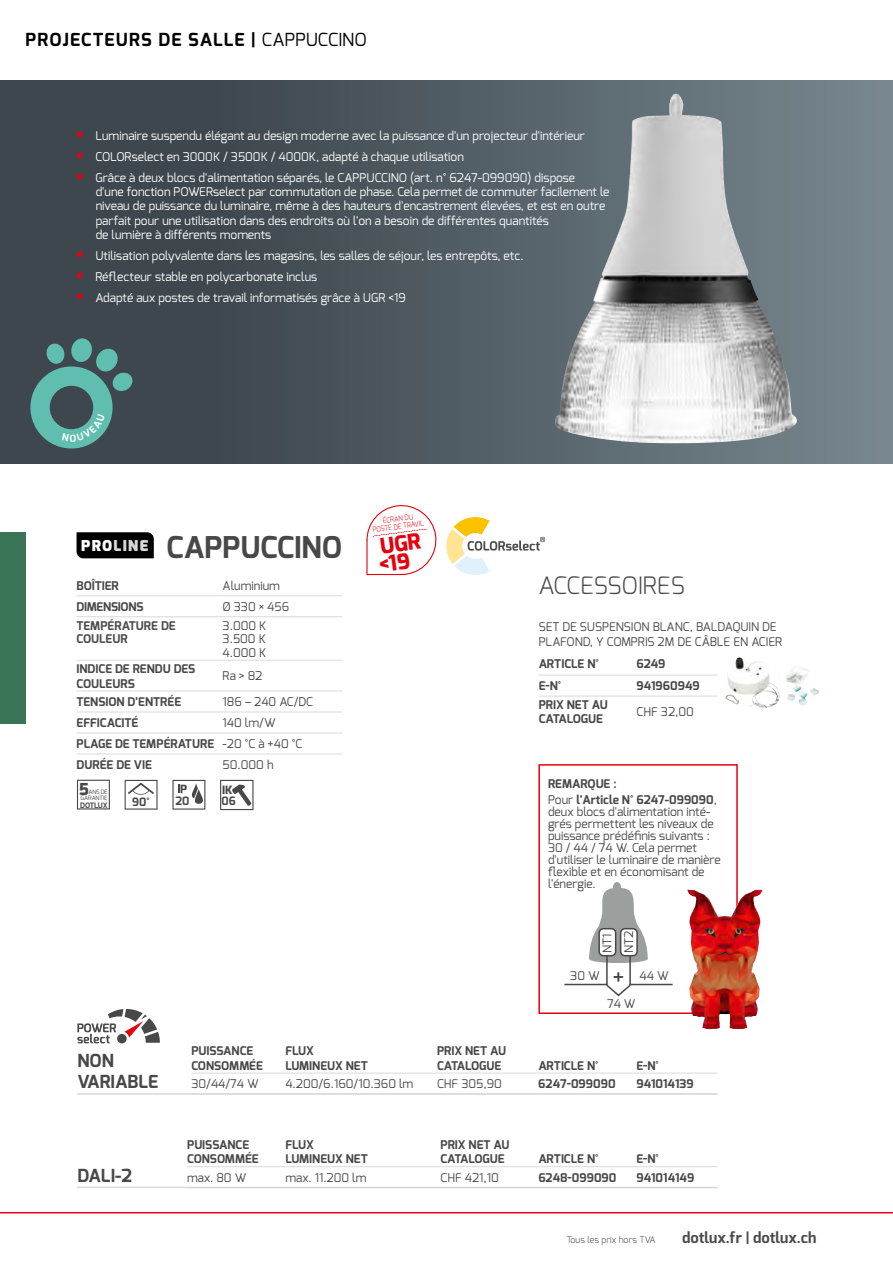
<style>
.page{position:relative;width:893px;height:1263px;background:#fff}
.page>*{position:absolute;margin:0;border:0;box-sizing:border-box;transform-origin:0 0}
.t1{font:700 30px "Exo";color:#474847}
.t2{font:300 24px "Exo";color:#474847}
.t3{font:500 22.5px "Exo";color:#474847}
.t4{font:800 21.6px/18.1px "Exo";color:#e7000e}
.t5{font:700 18px "Exo";letter-spacing:.06em;color:#000}
.t6{font:700 18px/21px "Exo";color:#474847}
.t7{font:800 16.5px "Exo";color:#474847}
.t8{font:700 15px "Exo";color:#4c4c4e}
.t9{font:12px/14.4px "Exo";color:#fff}
.t10{font:12px/12px "Exo";color:#474847}
.t11{font:700 12px/14.4px "Exo";color:#474847}
.t12{font:700 12px/13.5px "Exo";color:#4c4c4e}
.t13{font:700 12px "Exo";letter-spacing:-.02em;color:#474847}
.t14{font:700 11.55px "Exo";color:#474847}
.t15{font:800 11.55px "Exo";color:#474847}
.t16{font:300 9px "Exo";color:#474847}
.t17{font:700 7.5px "Exo";letter-spacing:-.015em;color:#474847}
.t18{font:300 7.2px/7.9px "Exo";color:#e7000e;text-align:center;scale:.91 1}
.t19{font:800 6.45px "Exo";color:#e7000e}
.t20{font:6px/6px "Exo";letter-spacing:-.01em;color:#474847;text-align:right}
.s1{font-weight:400}
.s2{font-weight:900;font-size:22.5px;color:#e7000e}
.s3{color:#4c4c4e}
</style>
<div class="page">
<hr style="left:0;top:1212px;width:893px;height:1px;background:#e7000e">
<svg style="left:172px;top:780px;width:33px;height:30px"></svg>
<svg style="left:125px;top:780px;width:33px;height:30px"></svg>
<div style="left:77px;top:532px;width:77px;height:26px;background:#000"></div>
<hr style="left:77px;top:660px;width:146px;height:1px;background:#d8dada">
<hr style="left:77px;top:691px;width:146px;height:1px;background:#d8dada">
<hr style="left:223px;top:660px;width:119px;height:1px;background:#d8dada">
<hr style="left:223px;top:691px;width:119px;height:1px;background:#d8dada">
<hr style="left:77px;top:712px;width:146px;height:1px;background:#d8dada">
<hr style="left:77px;top:733px;width:146px;height:1px;background:#d8dada">
<hr style="left:223px;top:712px;width:119px;height:1px;background:#d8dada">
<hr style="left:223px;top:733px;width:119px;height:1px;background:#d8dada">
<hr style="left:77px;top:754px;width:146px;height:1px;background:#d8dada">
<hr style="left:223px;top:754px;width:119px;height:1px;background:#d8dada">
<hr style="left:77px;top:616px;width:146px;height:1px;background:#d8dada">
<hr style="left:223px;top:616px;width:119px;height:1px;background:#d8dada">
<hr style="left:77px;top:595px;width:146px;height:1px;background:#d8dada">
<hr style="left:223px;top:595px;width:119px;height:1px;background:#d8dada">
<div style="left:0;top:81px;width:893px;height:382px;background:linear-gradient(to right,#323b40,#74848c)"></div>
<hr style="left:539px;top:675px;width:97px;height:1px;background:#d8dada">
<hr style="left:539px;top:696px;width:97px;height:1px;background:#d8dada">
<hr style="left:636px;top:675px;width:81px;height:1px;background:#d8dada">
<hr style="left:636px;top:696px;width:81px;height:1px;background:#d8dada">
<div style="left:0;top:532px;width:26px;height:192px;background:#397457"></div>
<img style="left:554px;top:94px;width:244px;height:350px">
<hr style="left:191px;top:1073px;width:94px;height:1px;background:#d8dada">
<hr style="left:285px;top:1073px;width:152px;height:1px;background:#d8dada">
<hr style="left:437px;top:1073px;width:101px;height:1px;background:#d8dada">
<hr style="left:538px;top:1073px;width:98px;height:1px;background:#d8dada">
<hr style="left:636px;top:1073px;width:81px;height:1px;background:#d8dada">
<hr style="left:187px;top:1166px;width:98px;height:1px;background:#d8dada">
<hr style="left:285px;top:1166px;width:155px;height:1px;background:#d8dada">
<hr style="left:440px;top:1166px;width:98px;height:1px;background:#d8dada">
<hr style="left:538px;top:1166px;width:98px;height:1px;background:#d8dada">
<hr style="left:636px;top:1166px;width:81px;height:1px;background:#d8dada">
<hr style="left:77px;top:1093px;width:640px;height:2px;background:#d8dada">
<hr style="left:77px;top:1187px;width:640px;height:1px;background:#d8dada">
<svg style="left:220px;top:780px;width:33px;height:30px"></svg>
<svg style="left:77px;top:1008px;width:83px;height:36px"></svg>
<div style="left:538px;top:764px;width:200px;height:250px;border:2px solid #e7000e"></div>
<img style="left:687px;top:889px;width:71px;height:140px">
<div style="left:613px;top:882px;width:8px;height:10px;background:#9d9e9e;border-radius:50%"></div>
<svg style="left:564px;top:888px;width:109px;height:109px"></svg>
<img style="left:725px;top:657px;width:55px;height:51px">
<svg style="left:77px;top:780px;width:33px;height:29px"></svg>
<svg style="left:366px;top:505px;width:179px;height:71px"></svg>
<svg style="left:30px;top:338px;width:102px;height:110px;background:#4c7d7a"></svg>
<h3 class="t5" style="left:26px;top:28px;width:343px">PROJECTEURS DE SALLE | <span class="s1">CAPPUCCINO</span></h3>
<p class="t9" style="left:77px;top:128px;width:510px"><span class="s2">•</span> Luminaire suspendu élégant au design moderne avec la puissance d'un projecteur d'intérieur</p>
<p class="t9" style="left:77px;top:149px;width:389px"><span class="s2">•</span> COLORselect en 3000K / 3500K / 4000K, adapté à chaque utilisation</p>
<p class="t9" style="left:96px;top:170px;width:515px;text-indent:-19px"><span class="s2">•</span> Grâce à deux blocs d'alimentation séparés, le CAPPUCCINO (art. n° 6247-099090) dispose<br>d'une fonction POWERselect par commutation de phase. Cela permet de commuter facilement le niveau de puissance du luminaire, même à des hauteurs d'encastrement élevées, et est en outre parfait pour une utilisation dans des endroits où l'on a besoin de différentes quantités<br>de lumière à différents moments</p>
<p class="t9" style="left:77px;top:249px;width:449px"><span class="s2">•</span> Utilisation polyvalente dans les magasins, les salles de séjour, les entrepôts, etc.</p>
<p class="t9" style="left:77px;top:270px;width:242px"><span class="s2">•</span> Réflecteur stable en polycarbonate inclus</p>
<p class="t9" style="left:77px;top:291px;width:331px"><span class="s2">•</span> Adapté aux postes de travail informatisés grâce à UGR &lt;19</p>
<h1 class="t1" style="left:81px;top:528px;width:262px"><sup>PRO</sup><sup>LINE</sup> CAPPUCCINO</h1>
<p class="t11" style="left:77px;top:579px;width:44px">BOÎTIER</p>
<p class="t10" style="left:223px;top:580px;width:59px">Aluminium</p>
<p class="t13" style="left:77px;top:599px;width:68px">DIMENSIONS</p>
<p class="t10" style="left:223px;top:601px;width:68px">Ø 330 <span class="s3">× 456</span></p>
<p class="t12" style="left:77px;top:619px;width:100px">TEMPÉRATURE DE<br>COULEUR</p>
<p class="t10" style="left:223px;top:619px;width:45px;line-height:13.5px;text-align:justify">3.000 K 3.500 K 4.000 K</p>
<p class="t11" style="left:77px;top:662px;width:120px">INDICE DE RENDU DES<br>COULEURS</p>
<p class="t10" style="left:223px;top:670px;width:41px">Ra &gt; 82</p>
<p class="t11" style="left:77px;top:695px;width:106px">TENSION D’ENTRÉE</p>
<p class="t10" style="left:223px;top:696px;width:92px">186 – 240 AC/DC</p>
<p class="t11" style="left:77px;top:716px;width:63px">EFFICACITÉ</p>
<p class="t11" style="left:77px;top:712px;width:227px;line-height:21.1px;text-indent:146px"><span class="s1">140 lm/W<br></span>PLAGE DE TEMPÉRATURE <span class="s1">-20 °C à +40 °C<br></span>DURÉE DE VIE</p>
<p class="t10" style="left:223px;top:759px;width:52px">50.000 h</p>
<p class="t18" style="left:371px;top:518px;width:58px;rotate:-7deg">ÉCRAN DU<br>POSTE DE TRAVIL</p>
<p class="t19" style="left:372px;top:530px;width:56px;rotate:-8deg">.................................</p>
<h3 class="t4" style="left:376px;top:538px;width:46px;rotate:-8deg">UGR &lt;19</h3>
<h2 class="t2" style="left:538px;top:570px;width:148px">ACCESSOIRES</h2>
<p class="t10" style="left:539px;top:620px;width:245px;line-height:14.4px">SET DE SUSPENSION BLANC, BALDAQUIN DE<br>PLAFOND, Y COMPRIS 2M DE CÂBLE EN ACIER</p>
<p class="t11" style="left:539px;top:656px;width:62px">ARTICLE N°</p>
<p class="t11" style="left:636px;top:657px;width:31px">6249</p>
<p class="t11" style="left:539px;top:679px;width:24px">E-N°</p>
<p class="t11" style="left:636px;top:679px;width:65px">941960949</p>
<p class="t11" style="left:539px;top:698px;width:70px">PRIX NET AU<br>CATALOGUE</p>
<p class="t10" style="left:636px;top:706px;width:59px">CHF 32,00</p>
<h3 class="t7" style="left:79px;top:778px;width:11px">5</h3>
<p class="t20" style="left:81px;top:789px;width:29px">ANS DE<br>GARANTIE</p>
<p class="t17" style="left:80px;top:800px;width:29px">DOTLUX</p>
<p class="t14" style="left:132px;top:795px;width:19px">90°</p>
<p class="t14" style="left:175px;top:793px;width:16px">20</p>
<p class="t15" style="left:222px;top:783px;width:12px">IK</p>
<p class="t11" style="left:548px;top:775px;width:170px;line-height:16.5px">REMARQUE :<br><span class="s1">Pour</span> l'Article N° 6247-099090<span class="s1">,</span></p>
<p class="t10" style="left:548px;top:806px;width:174px">deux blocs d'alimentation inté&shy;grés permettent les niveaux de puissance prédéfinis suivants :<br>30 / 44 / 74 W. Cela permet d'utiliser le luminaire de manière flexible et en économisant de l'énergie.</p>
<p class="t14" style="left:222px;top:793px;width:16px">06</p>
<p class="t10" style="left:596px;top:953px;width:24px;line-height:21.5px;rotate:-90deg">NT1<br>NT2</p>
<p class="t10" style="left:570px;top:969px;width:31px">30 W</p>
<h3 class="t3" style="left:613px;top:962px;width:13px">+</h3>
<p class="t10" style="left:640px;top:969px;width:31px">44 W</p>
<p class="t10" style="left:607px;top:997px;width:30px">74 W</p>
<h3 class="t6" style="left:77px;top:1050px;width:82px">NON<br>VARIABLE</h3>
<h3 class="t6" style="left:77px;top:1165px;width:56px">DALI-2</h3>
<p class="t11" style="left:191px;top:1044px;width:73px">PUISSANCE<br>CONSOMMÉE</p>
<p class="t11" style="left:285px;top:1044px;width:84px">FLUX<br>LUMINEUX NET</p>
<p class="t11" style="left:437px;top:1044px;width:70px">PRIX NET AU<br>CATALOGUE</p>
<p class="t11" style="left:538px;top:1058px;width:62px">ARTICLE N°</p>
<p class="t11" style="left:636px;top:1058px;width:24px">E-N°</p>
<p class="t10" style="left:191px;top:1078px;width:69px">30/44/74 W</p>
<p class="t10" style="left:285px;top:1078px;width:129px">4.200/6.160/10.360 lm</p>
<p class="t10" style="left:437px;top:1078px;width:66px">CHF 305,90</p>
<p class="t11" style="left:538px;top:1077px;width:79px">6247-099090</p>
<p class="t11" style="left:636px;top:1077px;width:59px">941014139</p>
<p class="t11" style="left:187px;top:1137px;width:73px">PUISSANCE<br>CONSOMMÉE</p>
<p class="t11" style="left:285px;top:1137px;width:84px">FLUX<br>LUMINEUX NET</p>
<p class="t11" style="left:440px;top:1137px;width:70px">PRIX NET AU<br>CATALOGUE</p>
<p class="t11" style="left:538px;top:1152px;width:62px">ARTICLE N°</p>
<p class="t11" style="left:636px;top:1152px;width:24px">E-N°</p>
<p class="t10" style="left:187px;top:1171px;width:61px">max. 80 W</p>
<p class="t10" style="left:285px;top:1171px;width:83px">max. 11.200 lm</p>
<p class="t10" style="left:440px;top:1171px;width:60px">CHF 421,10</p>
<p class="t11" style="left:538px;top:1170px;width:80px">6248-099090</p>
<p class="t11" style="left:636px;top:1170px;width:59px">941014149</p>
<p class="t16" style="left:567px;top:1234px;width:90px">Tous les prix hors TVA</p>
<p class="t8" style="left:682px;top:1228px;width:136px">dotlux.fr | dotlux.ch</p>
</div>
